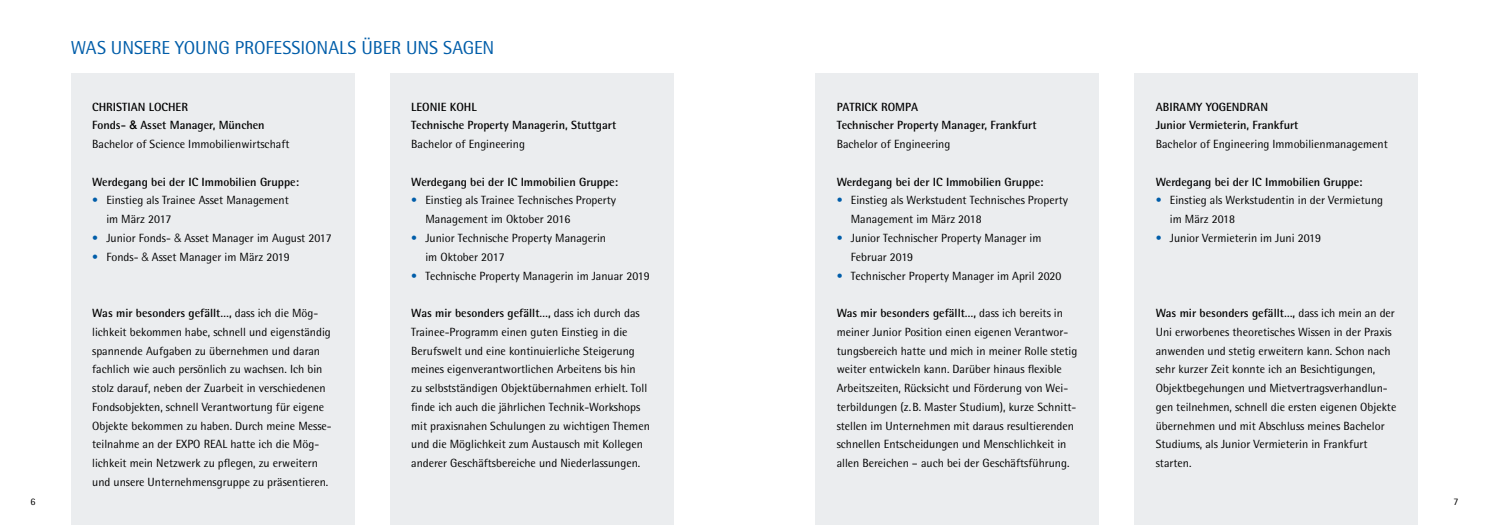
<style>
.page{position:relative;width:1489px;height:525px;background:#fff}
.page>*{position:absolute;margin:0;border:0;box-sizing:border-box;transform-origin:0 0}
.t1{font:18.75px "AT Rotis Semi Sans";letter-spacing:-.005em;color:#005da9}
.t2{font:11.88px/18.8px "AT Rotis Semi Sans";color:#000}
.t3{font:700 11.88px/18.8px "AT Rotis Semi Sans";color:#000}
.t4{font:10px "AT Rotis Semi Sans";color:#000}
.s1{font-family:"Helvetica Neue LT";font-weight:500}
.s2{font-weight:400}
.s3{color:#005da9}
.s4{font-family:"Helvetica Neue LT";font-weight:300}
.s5{font-weight:700}
</style>
<div class="page">
<div style="left:71px;top:73px;width:283px;height:451px;background:#ebedef"></div>
<div style="left:815px;top:73px;width:283px;height:451px;background:#ebedef"></div>
<div style="left:390px;top:73px;width:283px;height:451px;background:#ebedef"></div>
<div style="left:1134px;top:73px;width:283px;height:451px;background:#ebedef"></div>
<h1 class="t1" style="left:71px;top:37px;width:425px">WAS UNSERE YOUNG PROFESSIONALS ÜBER UNS SAGEN</h1>
<p class="t3" style="left:92px;top:97px;width:199px">CHRISTIAN LOCHER<br>Fonds- <span class="s1">&amp;</span> Asset Manager, München<br><span class="s2">Bachelor of Science Immobilienwirtschaft</span></p>
<p class="t3" style="left:92px;top:172px;width:208px">Werdegang bei der IC Immobilien Gruppe:</p>
<p class="t2" style="left:106px;top:191px;width:184px;text-indent:-14px"><span class="s3">•</span> Einstieg als Trainee Asset Management im März 2017</p>
<p class="t2" style="left:92px;top:228px;width:241px"><span class="s3">•</span> Junior Fonds- <span class="s4">&amp;</span> Asset Manager im August 2017</p>
<p class="t2" style="left:92px;top:247px;width:199px"><span class="s3">•</span> Fonds- <span class="s4">&amp;</span> Asset Manager im März 2019</p>
<p class="t2" style="left:92px;top:303px;width:241px"><span class="s5">Was mir besonders gefällt…,</span> dass ich die Mög&shy;lichkeit bekommen habe, schnell und eigenständig spannende Aufgaben zu übernehmen und daran fachlich wie auch persönlich zu wachsen. Ich bin stolz darauf, neben der Zuarbeit in verschiedenen Fondsobjekten, schnell Verantwortung für eigene Objekte bekommen zu haben. Durch meine Messe&shy;teilnahme an der EXPO REAL hatte ich die Mög&shy;lichkeit mein Netzwerk zu pflegen, zu erweitern und unsere Unternehmensgruppe zu präsentieren.</p>
<p class="t3" style="left:411px;top:97px;width:206px">LEONIE KOHL<br>Technische Property Managerin, Stuttgart</p>
<p class="t2" style="left:411px;top:134px;width:115px">Bachelor of Engineering</p>
<p class="t3" style="left:411px;top:172px;width:208px">Werdegang bei der IC Immobilien Gruppe:</p>
<p class="t2" style="left:425px;top:191px;width:192px;text-indent:-14px"><span class="s3">•</span> Einstieg als Trainee Technisches Property<br>Management im Oktober 2016</p>
<p class="t2" style="left:425px;top:228px;width:182px;text-indent:-14px"><span class="s3">•</span> Junior Technische Property Managerin im Oktober 2017</p>
<p class="t2" style="left:411px;top:266px;width:240px"><span class="s3">•</span> Technische Property Managerin im Januar 2019</p>
<p class="t2" style="left:411px;top:303px;width:240px"><span class="s5">Was mir besonders gefällt…,</span> dass ich durch das Trainee-Programm einen guten Einstieg in die Berufswelt und eine kontinuierliche Steigerung meines eigenverantwortlichen Arbeitens bis hin<br>zu selbstständigen Objektübernahmen erhielt. Toll finde ich auch die jährlichen Technik-Workshops mit praxisnahen Schulungen zu wichtigen Themen und die Möglichkeit zum Austausch mit Kollegen anderer Geschäftsbereiche und Niederlassungen.</p>
<p class="t3" style="left:836px;top:97px;width:201px">PATRICK ROMPA<br>Technischer Property Manager, Frankfurt</p>
<p class="t2" style="left:836px;top:134px;width:115px">Bachelor of Engineering</p>
<p class="t3" style="left:836px;top:172px;width:208px">Werdegang bei der IC Immobilien Gruppe:</p>
<p class="t2" style="left:850px;top:191px;width:219px;text-indent:-14px"><span class="s3">•</span> Einstieg als Werkstudent Technisches Property<br>Management im März 2018</p>
<p class="t2" style="left:850px;top:228px;width:192px;text-indent:-14px"><span class="s3">•</span> Junior Technischer Property Manager im<br>Februar 2019</p>
<p class="t2" style="left:836px;top:266px;width:226px"><span class="s3">•</span> Technischer Property Manager im April 2020</p>
<p class="t2" style="left:836px;top:303px;width:242px"><span class="s5">Was mir besonders gefällt…,</span> dass ich bereits in meiner Junior Position einen eigenen Verantwor&shy;tungsbereich hatte und mich in meiner Rolle stetig weiter entwickeln kann. Darüber hinaus flexible Arbeitszeiten, Rücksicht und Förderung von Wei&shy;terbildungen (z.B. Master Studium), kurze Schnitt&shy;stellen im Unternehmen mit daraus resultierenden schnellen Entscheidungen und Menschlichkeit in allen Bereichen – auch bei der Geschäftsführung.</p>
<p class="t3" style="left:1155px;top:97px;width:144px">ABIRAMY YOGENDRAN<br>Junior Vermieterin, Frankfurt</p>
<p class="t2" style="left:1155px;top:134px;width:233px">Bachelor of Engineering Immobilienmanagement</p>
<p class="t3" style="left:1155px;top:172px;width:208px">Werdegang bei der IC Immobilien Gruppe:</p>
<p class="t2" style="left:1169px;top:191px;width:215px;text-indent:-14px"><span class="s3">•</span> Einstieg als Werkstudentin in der Vermietung im März 2018</p>
<p class="t2" style="left:1155px;top:228px;width:167px"><span class="s3">•</span> Junior Vermieterin im Juni 2019</p>
<p class="t2" style="left:1155px;top:303px;width:242px"><span class="s5">Was mir besonders gefällt…,</span> dass ich mein an der Uni erworbenes theoretisches Wissen in der Praxis anwenden und stetig erweitern kann. Schon nach sehr kurzer Zeit konnte ich an Besichtigungen, Objektbegehungen und Mietvertragsverhandlun&shy;gen teilnehmen, schnell die ersten eigenen Objekte übernehmen und mit Abschluss meines Bachelor Studiums, als Junior Vermieterin in Frankfurt starten.</p>
<p class="t4" style="left:30px;top:495px;width:7px">6</p>
<p class="t4" style="left:1453px;top:495px;width:7px">7</p>
</div>
